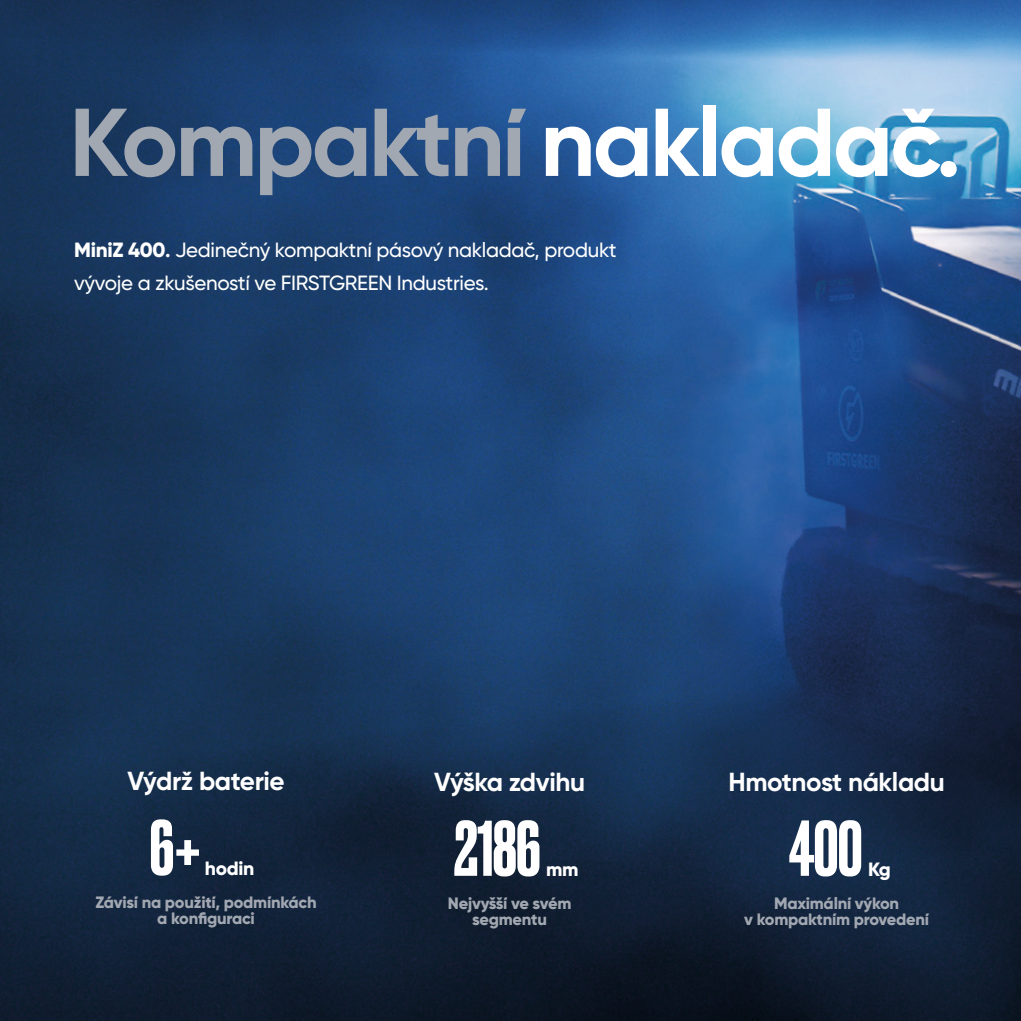
<style>
.page{position:relative;width:1021px;height:1021px;background:#fff}
.page>*{position:absolute;margin:0;border:0;box-sizing:border-box;transform-origin:0 0}
.t1{font:700 96.08px "Gilroy";letter-spacing:-.03em;color:#a2a8b1}
.t2{font:500 74.02px "Druk";letter-spacing:-.015em;color:#fff}
.t3{font:700 26.1px "Gilroy";letter-spacing:-.015em;color:#fff}
.t4{font:500 20.47px "Gilroy";letter-spacing:-.015em;color:#fff}
.t5{font:800 19.12px "Gilroy";letter-spacing:-.015em;color:#fff}
.t6{font:800 16.43px "Gilroy";letter-spacing:-.015em;color:#a2a8b1}
.s1{color:#fff}
.s2{font-weight:800}
.s3{font-weight:700}
</style>
<div class="page">
<img style="left:0;top:0;width:1020px;height:1020px">
<p class="t1" style="left:69px;top:82px;width:893px">Kompaktní <span class="s1">nakladač.</span></p>
<p class="t4" style="left:74px;top:237px;width:544px"><span class="s2">MiniZ 400</span><span class="s3">.</span> Jedinečný kompaktní pásový nakladač, produkt</p>
<p class="t4" style="left:74px;top:270px;width:416px">vývoje a zkušeností ve FIRSTGREEN Industries.</p>
<p class="t3" style="left:127px;top:764px;width:159px">Výdrž baterie</p>
<p class="t2" style="left:149px;top:797px;width:52px">6+</p>
<p class="t5" style="left:205px;top:856px;width:51px">hodin</p>
<p class="t6" style="left:95px;top:891px;width:222px">Závisí na použití, podmínkách</p>
<p class="t6" style="left:157px;top:908px;width:99px">a konfiguraci</p>
<p class="t3" style="left:434px;top:765px;width:152px">Výška zdvihu</p>
<p class="t2" style="left:453px;top:797px;width:88px">2186</p>
<p class="t5" style="left:546px;top:857px;width:34px">mm</p>
<p class="t6" style="left:448px;top:892px;width:125px">Nejvyšší ve svém</p>
<p class="t6" style="left:472px;top:909px;width:76px">segmentu</p>
<p class="t3" style="left:728px;top:765px;width:218px">Hmotnost nákladu</p>
<p class="t2" style="left:788px;top:797px;width:75px">400</p>
<p class="t5" style="left:868px;top:857px;width:24px">Kg</p>
<p class="t6" style="left:774px;top:892px;width:127px">Maximální výkon</p>
<p class="t6" style="left:744px;top:909px;width:186px">v kompaktním provedení</p>
</div>
